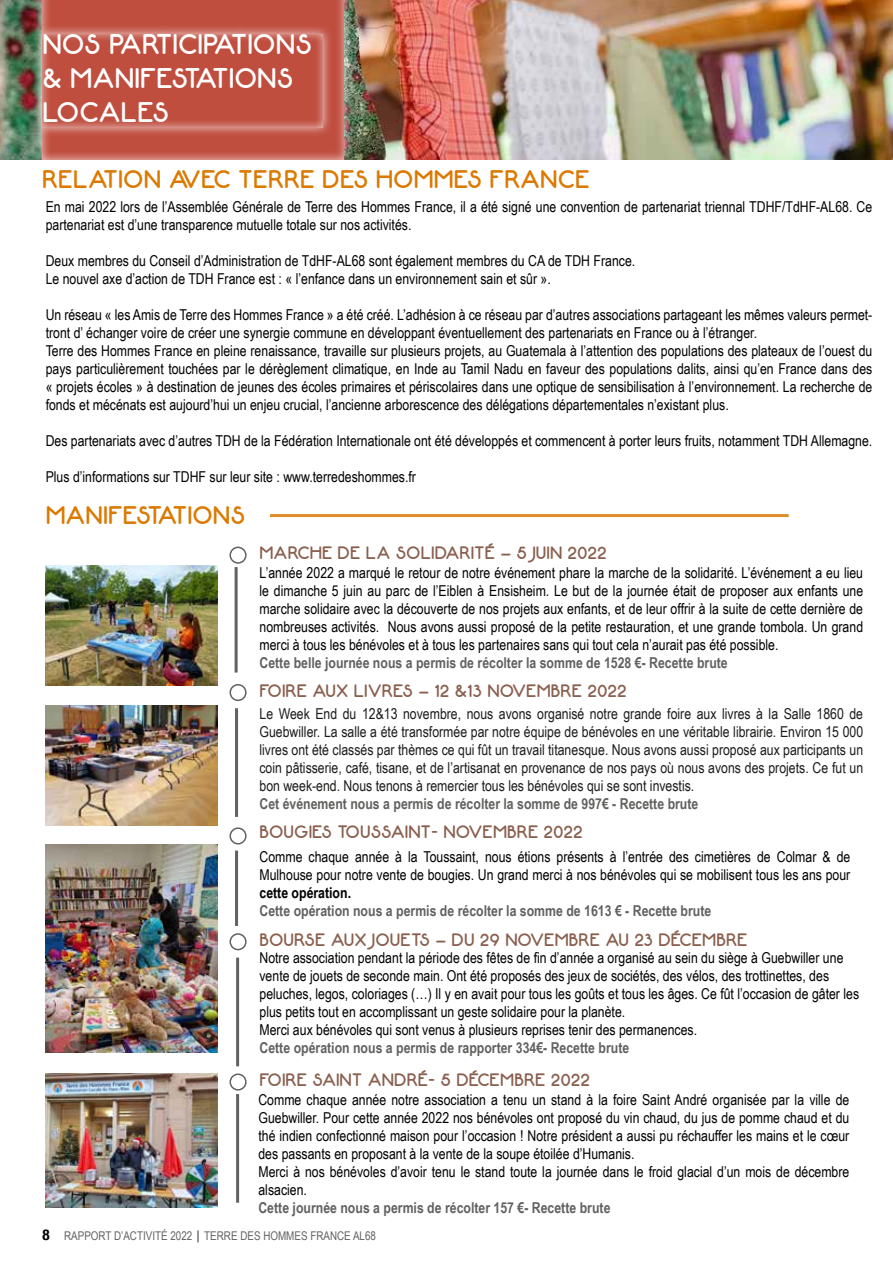
<style>
.page{position:relative;width:893px;height:1263px;background:#fff}
.page>*{position:absolute;margin:0;border:0;box-sizing:border-box;transform-origin:0 0}
.t1{font:28.5px/34.2px "Neon 80 s";color:#fff}
.t2{font:25.5px "Neon 80 s";color:#db7900}
.t3{font:18px "Neon 80 s";color:#895f4e}
.t4{font:15px/18px "Arial Narrow";color:#000}
.t5{font:15px/18px "Arial Narrow";color:#1c1c1b;text-align:justify}
.t6{font:700 15px "Arial Narrow";color:#616160}
.t7{font:700 15px "Arial Narrow";color:#000}
.t8{font:12px "Arial Narrow";color:#616160}
.s1{font-family:"Helvetica Neue LT Com";font-weight:700;font-stretch:condensed;font-size:15px;color:#000}
</style>
<div class="page">
<img style="left:0;top:0;width:893px;height:159px">
<div style="left:33px;top:0;width:321px;height:169px;background:#fff;opacity:.75"></div>
<div style="left:42px;top:0;width:305px;height:160px;background:#fff;opacity:.75"></div>
<div style="left:33px;top:24px;width:300px;height:113px;background:#fff;opacity:.75"></div>
<div style="left:31px;top:27px;width:314px;height:103px;background:#fff;opacity:.75"></div>
<img style="left:46px;top:565px;width:171px;height:120px">
<hr style="left:235px;top:567px;width:3px;height:105px;background:#616160">
<div style="left:229px;top:547px;width:18px;height:17px;border:2px solid #616160;border-radius:50%"></div>
<hr style="left:235px;top:708px;width:3px;height:109px;background:#616160">
<hr style="left:235px;top:850px;width:3px;height:76px;background:#616160">
<hr style="left:270px;top:514px;width:519px;height:3px;background:#db7900">
<div style="left:229px;top:684px;width:18px;height:17px;border:2px solid #616160;border-radius:50%"></div>
<img style="left:46px;top:706px;width:171px;height:120px">
<div style="left:229px;top:827px;width:18px;height:17px;border:2px solid #616160;border-radius:50%"></div>
<div style="left:229px;top:933px;width:18px;height:17px;border:2px solid #616160;border-radius:50%"></div>
<img style="left:46px;top:844px;width:171px;height:208px">
<div style="left:229px;top:1073px;width:18px;height:17px;border:2px solid #616160;border-radius:50%"></div>
<hr style="left:236px;top:958px;width:3px;height:108px;background:#616160">
<hr style="left:236px;top:1094px;width:3px;height:109px;background:#616160">
<img style="left:46px;top:1073px;width:171px;height:135px">
<h1 class="t1" style="left:43px;top:27px;width:271px">NOS PARTICIPATIONS &amp; MANIFESTATIONS<br>LOCALES</h1>
<h2 class="t2" style="left:42px;top:165px;width:549px">RELATION AVEC TERRE DES HOMMES FRANCE</h2>
<p class="t4" style="left:46px;top:197px;width:828px">En mai 2022 lors de l’Assemblée Générale de Terre des Hommes France, il a été signé une convention de partenariat triennal TDHF/TdHF-AL68. Ce partenariat est d’une transparence mutuelle totale sur nos activités.</p>
<p class="t4" style="left:46px;top:251px;width:591px">Deux membres du Conseil d’Administration de TdHF-AL68 sont également membres du CA de TDH France.<br>Le nouvel axe d’action de TDH France est : « l’enfance dans un environnement sain et sûr ».</p>
<p class="t4" style="left:46px;top:305px;width:828px">Un réseau « les Amis de Terre des Hommes France » a été créé. L’adhésion à ce réseau par d’autres associations partageant les mêmes valeurs permet&shy;tront d’ échanger voire de créer une synergie commune en développant éventuellement des partenariats en France ou à l’étranger.<br>Terre des Hommes France en pleine renaissance, travaille sur plusieurs projets, au Guatemala à l’attention des populations des plateaux de l’ouest du pays particulièrement touchées par le dérèglement climatique, en Inde au Tamil Nadu en faveur des populations dalits, ainsi qu’en France dans des « projets écoles » à destination de jeunes des écoles primaires et périscolaires dans une optique de sensibilisation à l’environnement. La recherche de fonds et mécénats est aujourd’hui un enjeu crucial, l’ancienne arborescence des délégations départementales n’existant plus.</p>
<p class="t4" style="left:46px;top:431px;width:828px">Des partenariats avec d’autres TDH de la Fédération Internationale ont été développés et commencent à porter leurs fruits, notamment TDH Allemagne.</p>
<p class="t4" style="left:46px;top:467px;width:372px">Plus d’informations sur TDHF sur leur site : www.terredeshommes.fr</p>
<h2 class="t2" style="left:46px;top:501px;width:201px">MANIFESTATIONS</h2>
<p class="t3" style="left:259px;top:543px;width:349px">MARCHE DE LA SOLIDARITÉ – 5 JUIN 2022</p>
<p class="t4" style="left:259px;top:563px;width:605px;text-align:justify">L’année 2022 a marqué le retour de notre événement phare la marche de la solidarité. L’événement a eu lieu le dimanche 5 juin au parc de l’Eiblen à Ensisheim. Le but de la journée était de proposer aux enfants une marche solidaire avec la découverte de nos projets aux enfants, et de leur offrir à la suite de cette dernière de nombreuses activités. Nous avons aussi proposé de la petite restauration, et une grande tombola. Un grand merci à tous les bénévoles et à tous les partenaires sans qui tout cela n’aurait pas été possible.</p>
<p class="t6" style="left:259px;top:651px;width:470px">Cette belle journée nous a permis de récolter la somme de 1528 €- Recette brute</p>
<p class="t5" style="left:259px;top:704px;width:605px">Le Week End du 12&amp;13 novembre, nous avons organisé notre grande foire aux livres à la Salle 1860 de Guebwiller. La salle a été transformée par notre équipe de bénévoles en une véritable librairie. Environ 15 000 livres ont été classés par thèmes ce qui fût un travail titanesque. Nous avons aussi proposé aux participants un coin pâtisserie, café, tisane, et de l’artisanat en provenance de nos pays où nous avons des projets. Ce fut un bon week-end. Nous tenons à remercier tous les bénévoles qui se sont investis.</p>
<p class="t6" style="left:259px;top:792px;width:440px">Cet événement nous a permis de récolter la somme de 997€ - Recette brute</p>
<p class="t3" style="left:259px;top:680px;width:369px">FOIRE AUX LIVRES – 12 &amp;13 NOVEMBRE 2022</p>
<p class="t3" style="left:259px;top:822px;width:325px">BOUGIES TOUSSAINT- NOVEMBRE 2022</p>
<p class="t4" style="left:259px;top:847px;width:592px">Comme chaque année à la Toussaint, nous étions présents à l’entrée des cimetières de Colmar &amp; de<br>Mulhouse pour notre vente de bougies. Un grand merci à nos bénévoles qui se mobilisent tous les ans pour</p>
<p class="t7" style="left:259px;top:881px;width:93px">cette opération.</p>
<p class="t6" style="left:259px;top:899px;width:453px">Cette opération nous a permis de récolter la somme de 1613 € - Recette brute</p>
<p class="t3" style="left:259px;top:930px;width:490px">BOURSE AUX JOUETS – DU 29 NOVEMBRE AU 23 DÉCEMBRE</p>
<p class="t4" style="left:259px;top:948px;width:601px">Notre association pendant la période des fêtes de fin d’année a organisé au sein du siège à Guebwiller une vente de jouets de seconde main. Ont été proposés des jeux de sociétés, des vélos, des trottinettes, des peluches, legos, coloriages (…) Il y en avait pour tous les goûts et tous les âges. Ce fût l’occasion de gâter les plus petits tout en accomplissant un geste solidaire pour la planète.<br>Merci aux bénévoles qui sont venus à plusieurs reprises tenir des permanences.</p>
<p class="t6" style="left:259px;top:1036px;width:371px">Cette opération nous a permis de rapporter 334€- Recette brute</p>
<p class="t3" style="left:259px;top:1070px;width:332px">FOIRE SAINT ANDRÉ- 5 DÉCEMBRE 2022</p>
<p class="t4" style="left:258px;top:1090px;width:592px">Comme chaque année notre association a tenu un stand à la foire Saint André organisée par la ville de Guebwiller. Pour cette année 2022 nos bénévoles ont proposé du vin chaud, du jus de pomme chaud et du thé indien confectionné maison pour l’occasion ! Notre président a aussi pu réchauffer les mains et le cœur des passants en proposant à la vente de la soupe étoilée d’Humanis.<br>Merci à nos bénévoles d’avoir tenu le stand toute la journée dans le froid glacial d’un mois de décembre alsacien.</p>
<p class="t6" style="left:258px;top:1196px;width:354px">Cette journée nous a permis de récolter 157 €- Recette brute</p>
<p class="t8" style="left:43px;top:1226px;width:335px"><span class="s1">8</span> RAPPORT D’ACTIVITÉ 2022 TERRE DES HOMMES FRANCE AL68</p>
</div>
